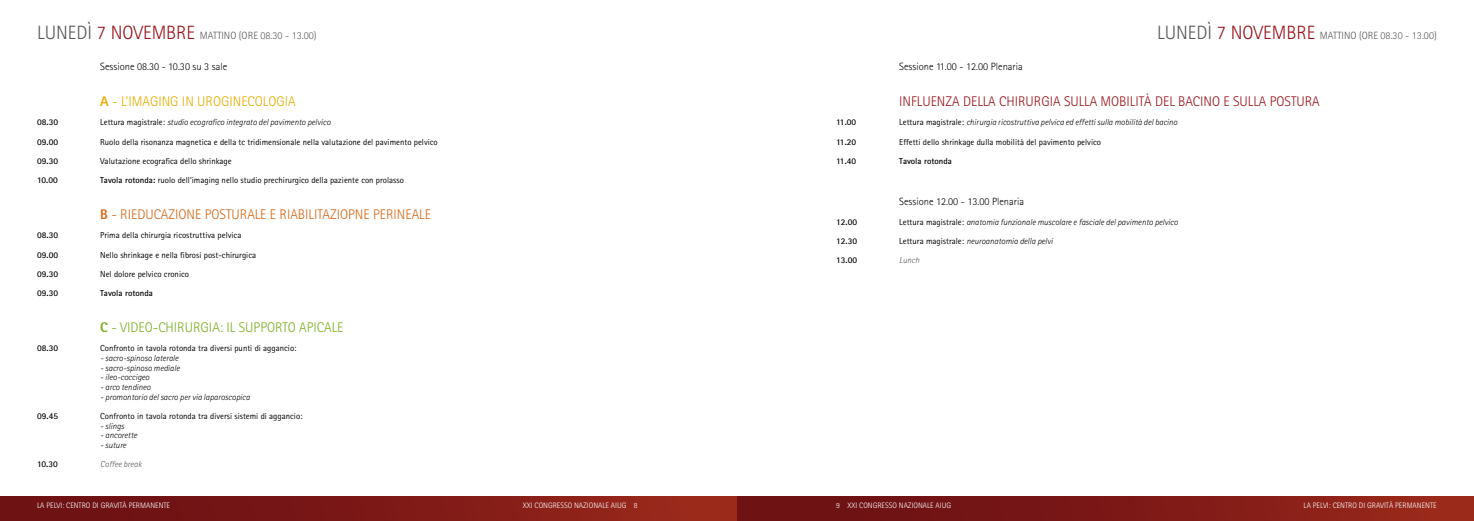
<style>
.page{position:relative;width:1474px;height:521px;background:#fff}
.page>*{position:absolute;margin:0;border:0;box-sizing:border-box;transform-origin:0 0}
.t1{font:300 14px "Rotis Sans Serif";color:#9a141b}
.t2{font:300 14px "Rotis Sans Serif";color:#d46615}
.t3{font:300 14px "Rotis Sans Serif";color:#7baf1f}
.t4{font:300 14px "Rotis Sans Serif";color:#e7ac00}
.t5{font:300 10.5px "Rotis Sans Serif";color:#000}
.t6{font:300 10.5px "Rotis Sans Serif";color:#58585a}
.t7{font:8.75px "Rotis Sans Serif";color:#000}
.t8{font:italic 300 8.75px "Rotis Sans Serif";color:#000}
.t9{font:700 8.75px "Rotis Sans Serif";color:#000}
.t10{font:italic 300 8.75px "Rotis Sans Serif";color:#58585a}
.t11{font:300 7.88px "Rotis Sans Serif";color:#fff}
.s1{font-size:19.25px}
.s2{font-size:19.25px;color:#9a141b}
.s3{font-weight:800}
.s4{font-weight:400;font-style:normal}
.s5{font-weight:700}
</style>
<div class="page">
<div style="left:0;top:496px;width:737px;height:25px;background:linear-gradient(to right,#660d13,#99281b)"></div>
<div style="left:737px;top:496px;width:736px;height:25px;background:linear-gradient(to right,#660d13,#97271b)"></div>
<p class="t6" style="left:37px;top:30px;width:281px"><span class="s1">LU NEDÌ</span> <span class="s2">7 NOVEMBRE</span> MATTINO (ORE 08.30 - 13.00)</p>
<p class="t6" style="left:1157px;top:30px;width:281px"><span class="s1">LU NEDÌ</span> <span class="s2">7 NOVEMBRE</span> MATTINO (ORE 08.30 - 13.00)</p>
<p class="t5" style="left:100px;top:60px;width:128px">SESSIONE 08.30 - 10.30 SU 3 SALE</p>
<h1 class="t4" style="left:100px;top:93px;width:197px"><span class="s3">a</span> - L’IMAGING IN U ROGINECOLOGIA</h1>
<p class="t9" style="left:37px;top:117px;width:22px">08.30</p>
<p class="t8" style="left:100px;top:117px;width:232px"><span class="s4">Lettura magistrale:</span> studio ecografico integrato del pavimento pelvico</p>
<p class="t9" style="left:37px;top:136px;width:22px">09.00</p>
<p class="t7" style="left:100px;top:136px;width:339px">Ruolo della risonanza magnetica e della tc tridimensionale nella valutazione del pavimento pelvico</p>
<p class="t9" style="left:37px;top:155px;width:22px">09.30</p>
<p class="t7" style="left:100px;top:156px;width:133px">Valutazione ecografica dello shrinkage</p>
<p class="t9" style="left:37px;top:175px;width:22px">10.00</p>
<p class="t7" style="left:100px;top:175px;width:305px"><span class="s5">Tavola rotonda:</span> ruolo dell’imaging nello studio prechirurgico della paziente con prolasso</p>
<h1 class="t2" style="left:100px;top:206px;width:332px"><span class="s3">b</span> - RIEDUCAZIONE POSTU RALE E RIABILITAZIOPNE PERINEALE</h1>
<p class="t9" style="left:37px;top:230px;width:22px">08.30</p>
<p class="t7" style="left:100px;top:230px;width:143px">Prima della chirurgia ricostruttiva pelvica</p>
<p class="t9" style="left:37px;top:249px;width:22px">09.00</p>
<p class="t7" style="left:100px;top:249px;width:157px">Nello shrinkage e nella fibrosi post-chirurgica</p>
<p class="t9" style="left:37px;top:268px;width:22px">09.30</p>
<p class="t7" style="left:100px;top:269px;width:90px">Nel dolore pelvico cronico</p>
<p class="t9" style="left:37px;top:288px;width:22px">09.30</p>
<p class="t9" style="left:100px;top:288px;width:54px">Tavola rotonda</p>
<h1 class="t3" style="left:100px;top:319px;width:244px"><span class="s3">c</span> - VIDEO-CHIRU RGIA: IL SU PPORTO APICALE</h1>
<p class="t9" style="left:37px;top:343px;width:22px">08.30</p>
<p class="t7" style="left:100px;top:343px;width:198px">Confronto in tavola rotonda tra diversi punti di aggancio:</p>
<p class="t8" style="left:100px;top:353px;width:80px">- sacro-spinoso laterale</p>
<p class="t8" style="left:100px;top:363px;width:81px">- sacro-spinoso mediale</p>
<p class="t8" style="left:100px;top:372px;width:51px">- ileo-coccigeo</p>
<p class="t8" style="left:100px;top:382px;width:52px">- arco tendineo</p>
<p class="t8" style="left:100px;top:392px;width:151px">- promontorio del sacro per via laparoscopica</p>
<p class="t9" style="left:37px;top:410px;width:22px">09.45</p>
<p class="t7" style="left:100px;top:411px;width:204px">Confronto in tavola rotonda tra diversi sistemi di aggancio:</p>
<p class="t8" style="left:100px;top:420px;width:25px">- slings</p>
<p class="t8" style="left:100px;top:430px;width:38px">- ancorette</p>
<p class="t8" style="left:100px;top:440px;width:28px">- suture</p>
<p class="t9" style="left:37px;top:458px;width:22px">10.30</p>
<p class="t10" style="left:100px;top:459px;width:43px">Coffee break</p>
<p class="t5" style="left:899px;top:60px;width:125px">SESSIONE 11.00 - 12.00 PLENARIA</p>
<h1 class="t1" style="left:899px;top:93px;width:422px">INFLU ENZA DELLA CHIRU RGIA SU LLA MOBILITÀ DEL BACINO E SU LLA POSTU RA</h1>
<p class="t9" style="left:836px;top:117px;width:21px">11.00</p>
<p class="t8" style="left:899px;top:117px;width:280px"><span class="s4">Lettura magistrale:</span> chirurgia ricostruttiva pelvica ed effetti sulla mobilità del bacino</p>
<p class="t9" style="left:836px;top:136px;width:21px">11.20</p>
<p class="t7" style="left:899px;top:136px;width:203px">Effetti dello shrinkage dulla mobilità del pavimento pelvico</p>
<p class="t9" style="left:836px;top:155px;width:21px">11.40</p>
<p class="t9" style="left:899px;top:155px;width:54px">Tavola rotonda</p>
<p class="t5" style="left:899px;top:196px;width:126px">SESSIONE 12.00 - 13.00 PLENARIA</p>
<p class="t9" style="left:836px;top:216px;width:22px">12.00</p>
<p class="t8" style="left:899px;top:217px;width:280px"><span class="s4">Lettura magistrale:</span> anatomia funzionale muscolare e fasciale del pavimento pelvico</p>
<p class="t9" style="left:836px;top:235px;width:22px">12.30</p>
<p class="t8" style="left:899px;top:236px;width:155px"><span class="s4">Lettura magistrale:</span> neuroanatomia della pelvi</p>
<p class="t9" style="left:836px;top:255px;width:22px">13.00</p>
<p class="t10" style="left:899px;top:255px;width:22px">Lunch</p>
<p class="t11" style="left:37px;top:501px;width:134px">LA PELVI: CENTRO DI GRAVITÀ PERMANENTE</p>
<p class="t11" style="left:523px;top:501px;width:17px">XXI CONGRE</p>
<p class="t11" style="left:560px;top:501px;width:32px">SSO NAZIONALE</p>
<p class="t11" style="left:611px;top:501px;width:28px">AIUG 8</p>
<p class="t11" style="left:836px;top:501px;width:29px">9 XXI CONGRE</p>
<p class="t11" style="left:885px;top:501px;width:32px">SSO NAZIONALE</p>
<p class="t11" style="left:935px;top:501px;width:16px">AIUG</p>
<p class="t11" style="left:1303px;top:501px;width:134px">LA PELVI: CENTRO DI GRAVITÀ PERMANENTE</p>
</div>
